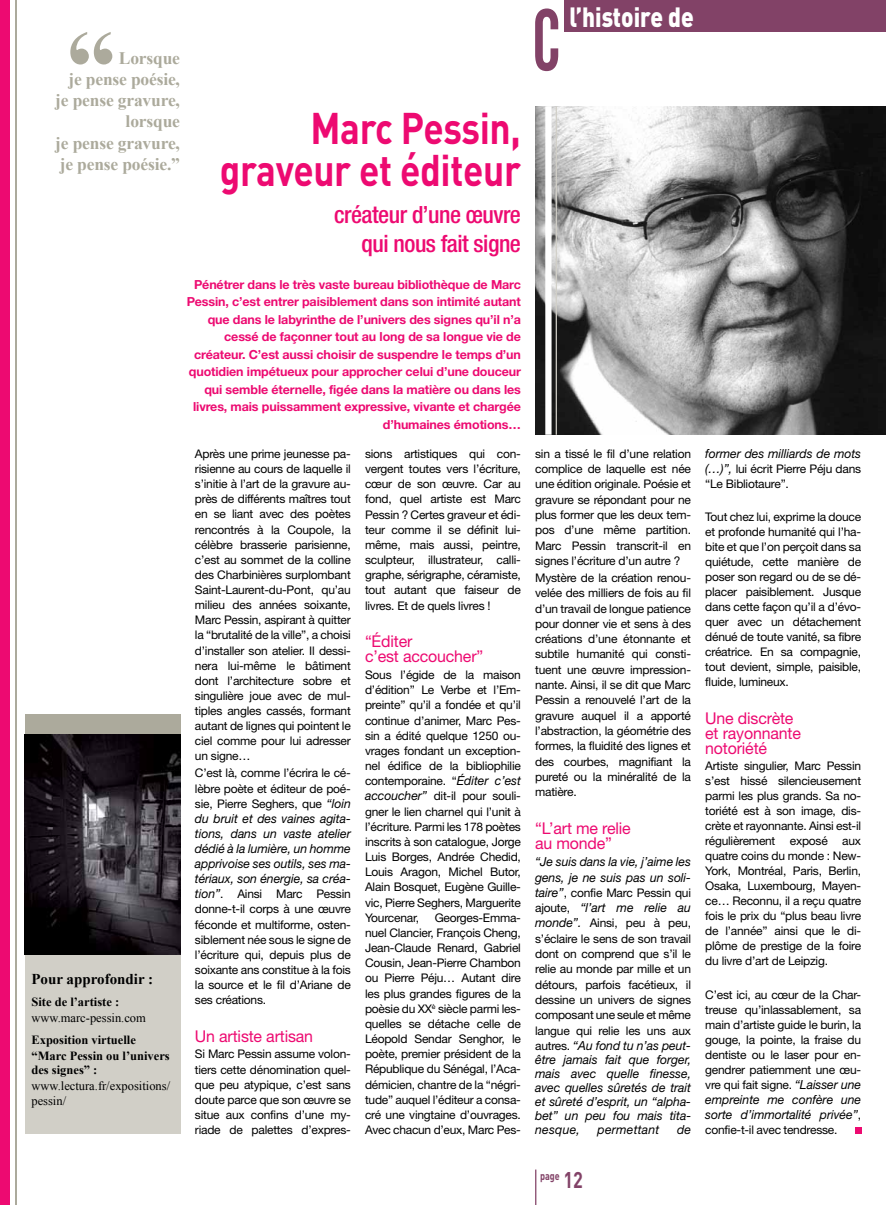
<style>
.page{position:relative;width:886px;height:1205px;background:#fff}
.page>*{position:absolute;margin:0;border:0;box-sizing:border-box;transform-origin:0 0}
.t1{font:700 43.75px/42.5px "DIN";letter-spacing:-.01em;color:#ed0a71;text-align:right;scale:.85 1}
.t2{font:900 27.5px "DIN";color:#fff;scale:.83 1}
.t3{font:500 condensed 23.75px/28.5px "Helvetica Neue LT Std";letter-spacing:-.02em;color:#ed0a71;text-align:right}
.t4{font:700 22.5px "DIN";color:#824267;scale:.8 1}
.t5{font:700 17.5px/21.2px "Times New Roman";letter-spacing:-.01em;color:#acaa9c;text-align:right}
.t6{font:16.25px/15px "Helvetica Neue LT Std";letter-spacing:-.01em;color:#ed0a71}
.t7{font:700 15px "Times New Roman";color:#000}
.t8{font:italic 12.5px/14px "Helvetica Neue LT Std";letter-spacing:-.005em;color:#000}
.t9{font:700 12.5px/17.5px "Helvetica Neue LT Std";letter-spacing:-.01em;color:#ed0a71;text-align:right}
.t10{font:700 12.5px/16.1px "Times New Roman";color:#000}
.t11{font:12.5px/14.4px "Times New Roman";color:#000}
.t12{font:italic 12.5px "Helvetica Neue LT Std";letter-spacing:.02em;color:#000}
.t13{font:11.88px/15.1px "Helvetica Neue LT Std";letter-spacing:-.02em;color:#000;text-align:justify}
.t14{font:700 11.25px "DIN";color:#824267;scale:.8 1}
.s1{font-style:italic;font-size:12.5px}
.s2{font-style:normal;font-size:11.88px}
</style>
<div class="page">
<img style="left:535px;top:106px;width:350px;height:329px">
<div style="left:545px;top:106px;width:6px;height:329px;background:#fff"></div>
<hr style="left:556px;top:106px;width:1px;height:329px;background:#d1cfc7">
<hr style="left:535px;top:1169px;width:1px;height:36px;background:#824267">
<div style="left:564px;top:1px;width:321px;height:31px;background:#824267"></div>
<svg style="left:535px;top:8px;width:23px;height:63px"></svg>
<hr style="left:15px;top:1px;width:2px;height:1204px;background:#acaa9c">
<div style="left:0;top:1px;width:10px;height:1204px;background:#ed0a71"></div>
<svg style="left:70px;top:32px;width:42px;height:33px"></svg>
<div style="left:25px;top:714px;width:156px;height:420px;background:#d1cfc7"></div>
<div style="left:25px;top:714px;width:156px;height:22px;background:#acaa9c"></div>
<img style="left:25px;top:734px;width:156px;height:220px">
<svg style="left:855px;top:1128px;width:6px;height:6px"></svg>
<h3 class="t5" style="left:55px;top:47px;width:126px">Lorsque<br>je pense poésie, je pense gravure, lorsque<br>je pense gravure, je pense poésie.”</h3>
<h1 class="t1" style="left:220px;top:105px;width:356px">Marc Pessin, graveur et éditeur</h1>
<h3 class="t3" style="left:334px;top:200px;width:188px">créateur d’une œuvre qui nous fait signe</h3>
<p class="t9" style="left:187px;top:275px;width:336px">Pénétrer dans le très vaste bureau bibliothèque de Marc Pessin, c’est entrer paisiblement dans son intimité autant que dans le labyrinthe de l’univers des signes qu’il n’a cessé de façonner tout au long de sa longue vie de créateur. C’est aussi choisir de suspendre le temps d’un quotidien impétueux pour approcher celui d’une douceur qui semble éternelle, figée dans la matière ou dans les livres, mais puissamment expressive, vivante et chargée d’humaines émotions…</p>
<p class="t7" style="left:31px;top:971px;width:123px">Pour approfondir :</p>
<p class="t10" style="left:31px;top:993px;width:89px">Site de l’artiste :</p>
<p class="t11" style="left:31px;top:1010px;width:116px">www.marc-pessin.com</p>
<p class="t10" style="left:31px;top:1031px;width:140px">Exposition virtuelle “Marc Pessin ou l’univers</p>
<p class="t10" style="left:31px;top:1062px;width:67px">des signes” :</p>
<p class="t11" style="left:31px;top:1079px;width:140px">www.lectura.fr/expositions/ pessin/</p>
<p class="t13" style="left:195px;top:446px;width:157px">Après une prime jeunesse pa&shy;risienne au cours de laquelle il s’initie à l’art de la gravure au&shy;près de différents maîtres tout en se liant avec des poètes rencontrés à la Coupole, la célèbre brasserie parisienne, c’est au sommet de la colline des Charbinières surplombant Saint-Laurent-du-Pont, qu’au milieu des années soixante, Marc Pessin, aspirant à quitter la “brutalité de la ville”, a choisi d’installer son atelier. Il dessi&shy;nera lui-même le bâtiment dont l’architecture sobre et singulière joue avec de mul&shy;tiples angles cassés, formant autant de lignes qui pointent le ciel comme pour lui adresser un signe…</p>
<p class="t13" style="left:195px;top:765px;width:157px">C’est là, comme l’écrira le cé&shy;lèbre poète et éditeur de poé&shy;sie, Pierre Seghers, que <span class="s1">“loin</span></p>
<p class="t8" style="left:195px;top:810px;width:157px;line-height:15.1px;text-align:justify">du bruit et des vaines agita&shy;tions, dans un vaste atelier dédié à la lumière, un homme apprivoise ses outils, ses ma&shy;tériaux, son énergie, sa créa-</p>
<p class="t13" style="left:195px;top:886px;width:157px"><span class="s1">tion”</span>. Ainsi Marc Pessin donne-t-il corps à une œuvre féconde et multiforme, osten&shy;siblement née sous le signe de l’écriture qui, depuis plus de soixante ans constitue à la fois la source et le fil d’Ariane de ses créations.</p>
<h3 class="t6" style="left:195px;top:1028px;width:120px">Un artiste artisan</h3>
<p class="t13" style="left:195px;top:1046px;width:157px">Si Marc Pessin assume volon&shy;tiers cette dénomination quel&shy;que peu atypique, c’est sans doute parce que son œuvre se situe aux confins d’une my&shy;riade de palettes d’expres-</p>
<p class="t13" style="left:365px;top:446px;width:157px">sions artistiques qui con&shy;vergent toutes vers l’écriture, cœur de son œuvre. Car au fond, quel artiste est Marc Pessin ? Certes graveur et édi&shy;teur comme il se définit lui&shy;même, mais aussi, peintre, sculpteur, illustrateur, calli&shy;graphe, sérigraphe, céramiste, tout autant que faiseur de livres. Et de quels livres !</p>
<h3 class="t6" style="left:365px;top:633px;width:120px">“Éditer<br>c’est accoucher”</h3>
<p class="t13" style="left:365px;top:667px;width:157px">Sous l’égide de la maison d’édition” Le Verbe et l’Em&shy;preinte” qu’il a fondée et qu’il continue d’animer, Marc Pes&shy;sin a édité quelque 1250 ou&shy;vrages fondant un exception&shy;nel édifice de la bibliophilie contemporaine. “<span class="s1">Éditer c’est accoucher”</span> dit-il pour souli&shy;gner le lien charnel qui l’unit à l’écriture. Parmi les 178 poètes inscrits à son catalogue, Jorge Luis Borges, Andrée Chedid, Louis Aragon, Michel Butor, Alain Bosquet, Eugène Guille&shy;vic, Pierre Seghers, Marguerite Yourcenar,</p>
<p class="t13" style="left:365px;top:910px;width:157px;text-indent:70px">Georges-Emma&shy;nuel Clancier, François Cheng, Jean-Claude Renard, Gabriel Cousin, Jean-Pierre Chambon ou Pierre Péju… Autant dire les plus grandes figures de la poèsie du XX<sup>è</sup> siècle parmi les&shy;quelles se détache celle de Léopold Sendar Senghor, le poète, premier président de la République du Sénégal, l’Aca&shy;démicien, chantre de la “négri&shy;tude” auquel l’éditeur a consa&shy;cré une vingtaine d’ouvrages.<br>Avec chacun d’eux, Marc Pes-</p>
<h2 class="t2" style="left:569px;top:-1px;width:151px">l’histoire de</h2>
<p class="t13" style="left:535px;top:446px;width:157px">sin a tissé le fil d’une relation complice de laquelle est née une édition originale. Poésie et gravure se répondant pour ne plus former que les deux tem&shy;pos d’une même partition.<br>Marc Pessin transcrit-il en signes l’écriture d’un autre ?</p>
<p class="t13" style="left:535px;top:570px;width:157px">Mystère de la création renou&shy;velée des milliers de fois au fil d’un travail de longue patience pour donner vie et sens à des créations d’une étonnante et subtile humanité qui consti&shy;tuent une œuvre impression&shy;nante. Ainsi, il se dit que Marc Pessin a renouvelé l’art de la gravure auquel il a apporté l’abstraction, la géométrie des formes, la fluidité des lignes et des courbes, magnifiant la pureté ou la minéralité de la matière.</p>
<h3 class="t6" style="left:535px;top:820px;width:97px">“L’art me relie au monde”</h3>
<p class="t8" style="left:535px;top:854px;width:157px;line-height:15.2px">“Je suis dans la vie, j’aime les gens, je ne suis pas un soli-</p>
<p class="t13" style="left:535px;top:885px;width:157px"><span class="s1">taire”</span>, confie Marc Pessin qui</p>
<p class="t8" style="left:535px;top:900px;width:157px"><span class="s2">ajoute,</span> “l’art me relie au</p>
<p class="t13" style="left:535px;top:915px;width:157px"><span class="s1">monde”.</span> Ainsi, peu à peu, s’éclaire le sens de son travail dont on comprend que s’il le relie au monde par mille et un détours, parfois facétieux, il dessine un univers de signes composant une seule et même langue qui relie les uns aux</p>
<p class="t8" style="left:535px;top:1038px;width:157px;text-align:justify"><span class="s2">autres.</span> “Au fond tu n’as peut&shy;être jamais fait que forger, mais avec quelle finesse, avec quelles sûretés de trait et sûreté d’esprit, un “alpha&shy;bet” un peu fou mais tita&shy;nesque,</p>
<p class="t12" style="left:597px;top:1122px;width:63px">permettant</p>
<p class="t8" style="left:677px;top:1122px;width:16px">de</p>
<p class="t8" style="left:705px;top:446px;width:157px">former des milliards de mots</p>
<p class="t13" style="left:705px;top:461px;width:157px"><span class="s1">(…)”,</span> lui écrit Pierre Péju dans “Le Bibliotaure”.</p>
<p class="t13" style="left:705px;top:509px;width:157px">Tout chez lui, exprime la douce et profonde humanité qui l’ha&shy;bite et que l’on perçoit dans sa quiétude, cette manière de poser son regard ou de se dé&shy;placer paisiblement. Jusque dans cette façon qu’il a d’évo&shy;quer avec un détachement dénué de toute vanité, sa fibre créatrice. En sa compagnie, tout devient, simple, paisible, fluide, lumineux.</p>
<h3 class="t6" style="left:705px;top:710px;width:97px">Une discrète et rayonnante notoriété</h3>
<p class="t13" style="left:705px;top:758px;width:157px">Artiste singulier, Marc Pessin s’est hissé silencieusement parmi les plus grands. Sa no&shy;toriété est à son image, dis&shy;crète et rayonnante. Ainsi est-il régulièrement exposé aux quatre coins du monde : New-York, Montréal, Paris, Berlin, Osaka, Luxembourg, Mayen&shy;ce… Reconnu, il a reçu quatre fois le prix du “plus beau livre de l’année” ainsi que le di&shy;plôme de prestige de la foire du livre d’art de Leipzig.</p>
<p class="t13" style="left:705px;top:987px;width:157px">C’est ici, au cœur de la Char&shy;treuse qu’inlassablement, sa main d’artiste guide le burin, la gouge, la pointe, la fraise du dentiste ou le laser pour en&shy;gendrer patiemment une œu&shy;vre qui fait signe. <span class="s1">“Laisser une</span></p>
<p class="t8" style="left:705px;top:1092px;width:157px;line-height:15px">empreinte me confère une sorte d’immortalité privée”<span class="s2">,</span></p>
<p class="t13" style="left:705px;top:1122px;width:134px">confie-t-il avec tendresse.</p>
<p class="t14" style="left:540px;top:1168px;width:26px">page</p>
<h3 class="t4" style="left:564px;top:1165px;width:26px">12</h3>
</div>
